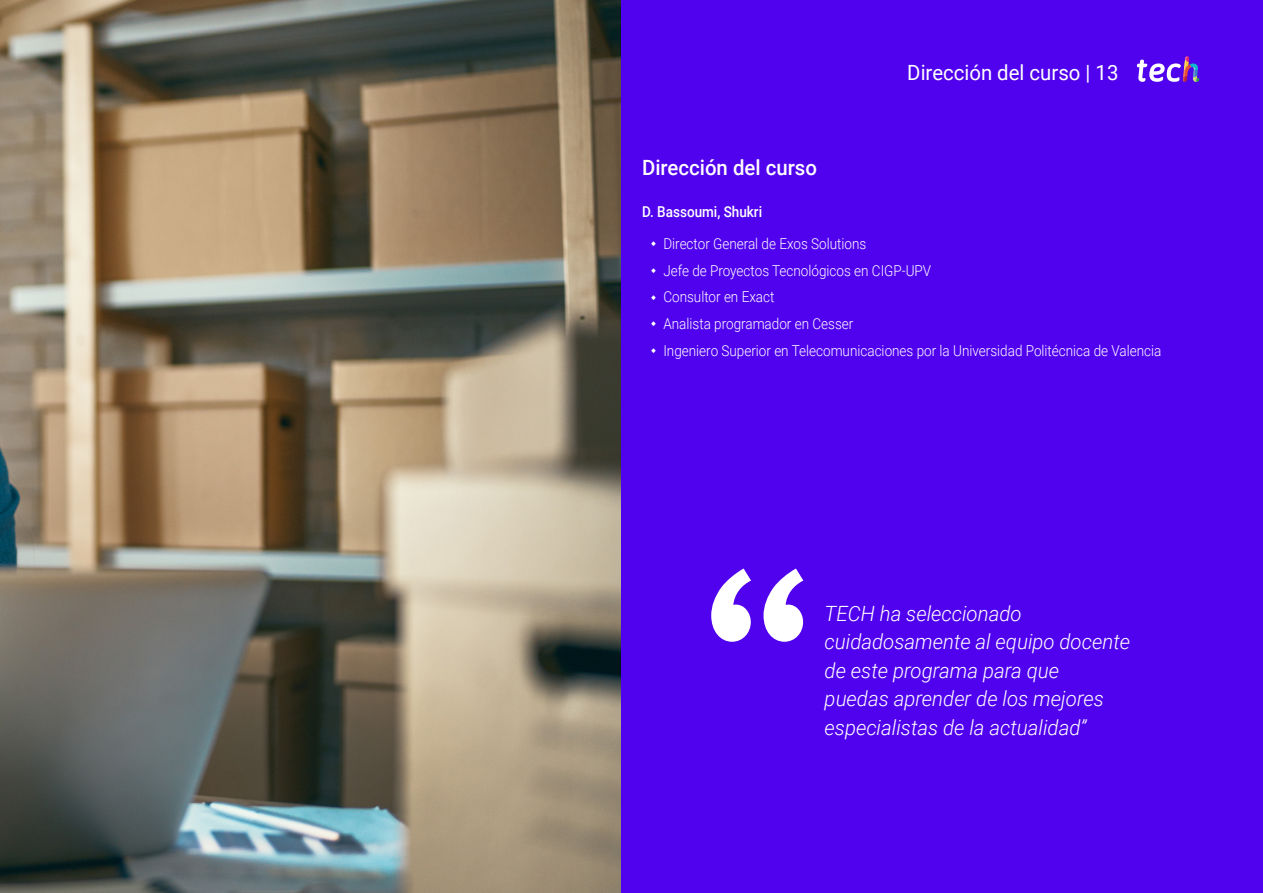
<style>
.page{position:relative;width:1263px;height:893px;background:#fff}
.page>*{position:absolute;margin:0;border:0;box-sizing:border-box;transform-origin:0 0}
.Destacados{font:italic 300 21px/28.5px "Roboto";color:#fff}
.Sección___Pag{font:21px "Roboto";color:#fff}
.Texto_Plano{font:500 21px "Roboto";color:#fffcff}
.t1{font:300 15px "Roboto";color:#fff;scale:.9 1}
.Doc_Dirección_ok{font:500 15px "Roboto";color:#fff;scale:.9 1}
</style>
<div class="page">
<div style="left:621px;top:0;width:642px;height:893px;background:#5002ee"></div>
<img style="left:0;top:0;width:621px;height:893px">
<svg style="left:1137px;top:56px;width:62px;height:26px"></svg>
<svg style="left:711px;top:568px;width:92px;height:74px"></svg>
<p class="Texto_Plano" style="left:642px;top:153px;width:176px">Dirección del curso</p>
<p class="Sección___Pag" style="left:907px;top:57px;width:213px">Dirección del curso | 13</p>
<p class="Doc_Dirección_ok" style="left:642px;top:201px;width:135px">D. Bassoumi, Shukri</p>
<p class="t1" style="left:663px;top:233px;width:227px">Director General de Exos Solutions</p>
<p class="t1" style="left:663px;top:260px;width:299px">Jefe de Proyectos Tecnológicos en CIGP-UPV</p>
<p class="t1" style="left:663px;top:287px;width:125px">Consultor en Exact</p>
<p class="t1" style="left:663px;top:313px;width:213px">Analista programador en Cesser</p>
<p class="t1" style="left:663px;top:340px;width:555px">Ingeniero Superior en Telecomunicaciones por la Universidad Politécnica de Valencia</p>
<p class="Destacados" style="left:825px;top:598px;width:307px">TECH ha seleccionado cuidadosamente al equipo docente de este programa para que<br>puedas aprender de los mejores especialistas de la actualidad”</p>
</div>
